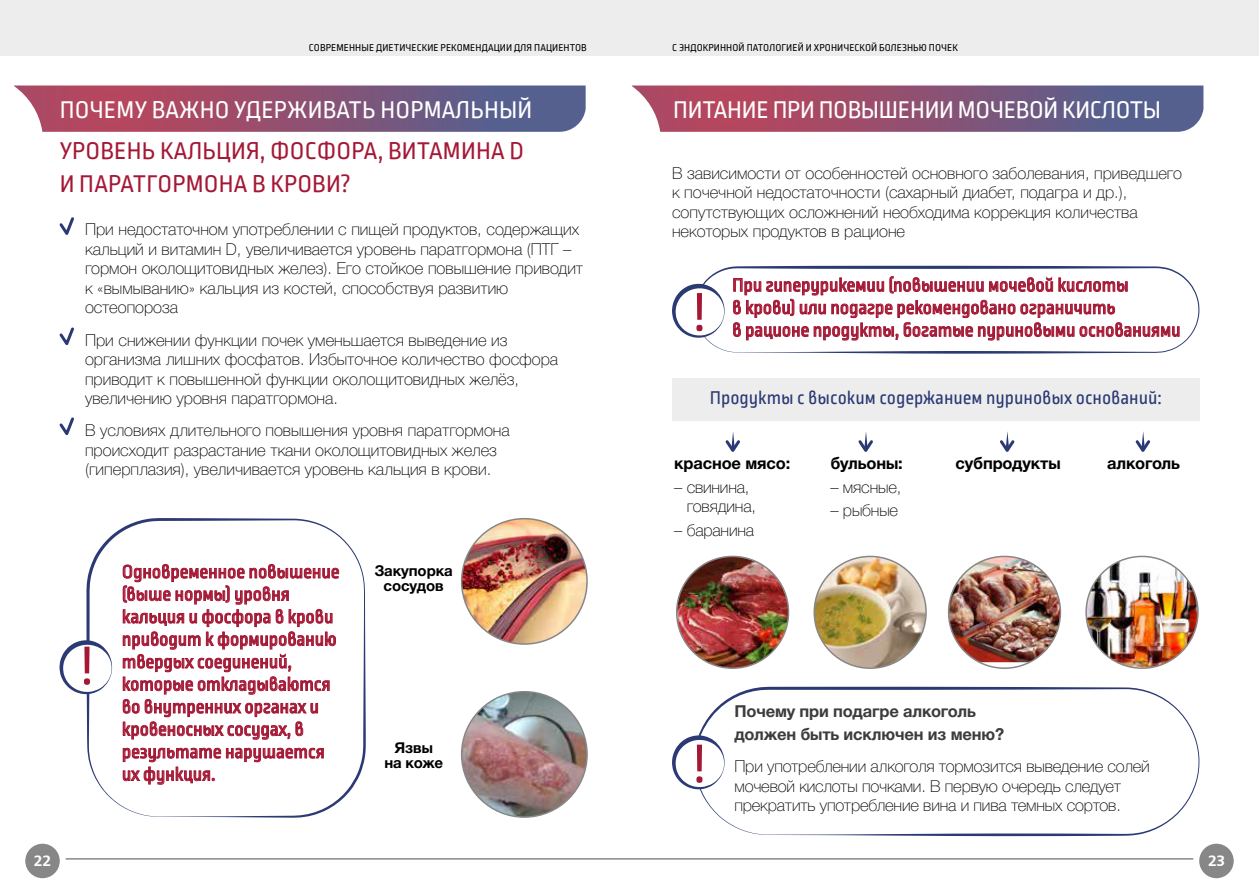
<style>
.page{position:relative;width:1259px;height:893px;background:#fff}
.page>*{position:absolute;margin:0;border:0;box-sizing:border-box;transform-origin:0 0}
.t1{font:54px "Ropa Sans Pro";color:#a51835}
.t2{font:25.5px/33px "Ropa Sans Pro";letter-spacing:.01em;color:#a51835}
.t3{font:25.5px "Ropa Sans Pro";letter-spacing:-.01em;color:#fff}
.t4{font:25.5px "Ropa Sans Pro";letter-spacing:.01em;color:#fff}
.t5{font:19.5px/22.5px "Ropa Sans Pro";color:#a51835}
.t6{font:19.5px "Ropa Sans Pro";color:#2b3974}
.t7{font:100 16.5px/19.5px "Helvetica Neue Cyr";color:#000}
.t8{font:700 16.5px/22.5px "Helvetica Neue Cyr";letter-spacing:-.01em;color:#3c3c3b}
.t9{font:700 16.5px "Helvetica Neue Cyr";letter-spacing:-.01em;color:#000}
.t10{font:700 15px/15px "Helvetica Neue Cyr";letter-spacing:-.01em;color:#000;text-align:center}
.t11{font:700 15px "Free Set";color:#fff}
.t12{font:10.5px "Ropa Sans Pro";letter-spacing:.01em;color:#000}
</style>
<div class="page">
<svg style="left:86px;top:518px;width:280px;height:300px"></svg>
<img style="left:461px;top:692px;width:126px;height:125px;border-radius:63px">
<svg style="left:14px;top:86px;width:571px;height:46px;background:#8d597a"></svg>
<svg style="left:59px;top:217px;width:15px;height:18px"></svg>
<svg style="left:59px;top:327px;width:15px;height:19px"></svg>
<svg style="left:59px;top:417px;width:15px;height:19px"></svg>
<svg style="left:60px;top:640px;width:52px;height:54px"></svg>
<svg style="left:123px;top:564px;width:216px;height:176px"></svg>
<svg style="left:123px;top:747px;width:201px;height:38px"></svg>
<img style="left:461px;top:519px;width:126px;height:125px;border-radius:63px">
<svg style="left:632px;top:86px;width:571px;height:46px;background:#8d597a"></svg>
<svg style="left:672px;top:266px;width:527px;height:88px"></svg>
<div style="left:672px;top:378px;width:527px;height:43px;background:#ededed"></div>
<svg style="left:695px;top:687px;width:504px;height:149px"></svg>
<svg style="left:672px;top:735px;width:52px;height:54px"></svg>
<img style="left:676px;top:556px;width:112px;height:112px;border-radius:56px">
<div style="left:676px;top:556px;width:113px;height:113px;border:2px solid #878787;border-radius:50%"></div>
<img style="left:816px;top:556px;width:110px;height:112px">
<div style="left:813px;top:556px;width:113px;height:113px;border:2px solid #878787;border-radius:50%"></div>
<img style="left:948px;top:556px;width:112px;height:106px">
<div style="left:948px;top:556px;width:113px;height:113px;border:2px solid #878787;border-radius:50%"></div>
<img style="left:1086px;top:556px;width:112px;height:112px;border-radius:56px">
<div style="left:1085px;top:556px;width:113px;height:113px;border:2px solid #878787;border-radius:50%"></div>
<svg style="left:725px;top:431px;width:15px;height:21px"></svg>
<svg style="left:858px;top:432px;width:15px;height:20px"></svg>
<svg style="left:1000px;top:431px;width:15px;height:21px"></svg>
<svg style="left:1135px;top:431px;width:16px;height:21px"></svg>
<hr style="left:43px;top:858px;width:1172px;height:2px;background:#878787">
<div style="left:1196px;top:841px;width:40px;height:40px;background:#878787;border-radius:50%"></div>
<div style="left:1193px;top:838px;width:46px;height:46px;border:6px solid #fff;border-radius:50%"></div>
<div style="left:22px;top:841px;width:41px;height:40px;background:#878787;border-radius:50%"></div>
<div style="left:19px;top:838px;width:47px;height:46px;border:6px solid #fff;border-radius:50%"></div>
<div style="left:0;top:0;width:1259px;height:55px;background:#ededed"></div>
<p class="t12" style="left:309px;top:42px;width:279px">СОВРЕМЕННЫЕ ДИЕТИЧЕСКИЕ РЕКОМЕНДАЦИИ ДЛЯ ПАЦИЕНТОВ</p>
<p class="t12" style="left:672px;top:42px;width:287px">С ЭНДОКРИННОЙ ПАТОЛОГИЕЙ И ХРОНИЧЕСКОЙ БОЛЕЗНЬЮ ПОЧЕК</p>
<h2 class="t4" style="left:60px;top:96px;width:474px">ПОЧЕМУ ВАЖНО УДЕРЖИВАТЬ НОРМАЛЬНЫЙ</h2>
<h2 class="t2" style="left:60px;top:135px;width:466px">УРОВЕНЬ КАЛЬЦИЯ, ФОСФОРА, ВИТАМИНА D<br>И ПАРАТГОРМОНА В КРОВИ?</h2>
<p class="t7" style="left:85px;top:220px;width:500px">При недостаточном употреблении с пищей продуктов, содержащих кальций и витамин D, увеличивается уровень паратгормона (ПТГ – гормон околощитовидных желез). Его стойкое повышение приводит к «вымыванию» кальция из костей, способствуя развитию остеопороза</p>
<p class="t7" style="left:85px;top:330px;width:475px">При снижении функции почек уменьшается выведение из организма лишних фосфатов. Избыточное количество фосфора приводит к повышенной функции околощитовидных желёз, увеличению уровня паратгормона.</p>
<p class="t7" style="left:85px;top:421px;width:426px">В условиях длительного повышения уровня паратгормона происходит разрастание ткани околощитовидных желез (гиперплазия), увеличивается уровень кальция в крови.</p>
<h1 class="t1" style="left:81px;top:637px;width:13px">!</h1>
<p class="t5" style="left:122px;top:562px;width:219px">Одновременное повышение (выше нормы) уровня кальция и фосфора в крови приводит к формированию твердых соединений, которые откладываются во внутренних органах и кровеносных сосудах, в результате нарушается их функция.</p>
<p class="t10" style="left:375px;top:564px;width:80px">Закупорка сосудов</p>
<p class="t10" style="left:384px;top:741px;width:60px">Язвы на коже</p>
<h2 class="t3" style="left:673px;top:96px;width:489px">ПИТАНИЕ ПРИ ПОВЫШЕНИИ МОЧЕВОЙ КИСЛОТЫ</h2>
<p class="t7" style="left:672px;top:163px;width:511px">В зависимости от особенностей основного заболевания, приведшего к почечной недостаточности (сахарный диабет, подагра и др.), сопутствующих осложнений необходима коррекция количества некоторых продуктов в рационе</p>
<p class="t5" style="left:732px;top:275px;width:450px">При гиперурикемии (повышении мочевой кислоты<br>в крови) или подагре рекомендовано ограничить<br>в рационе продукты, богатые пуриновыми основаниями</p>
<h1 class="t1" style="left:694px;top:284px;width:13px">!</h1>
<p class="t6" style="left:710px;top:387px;width:453px">Продукты с высоким содержанием пуриновых оснований:</p>
<p class="t9" style="left:674px;top:454px;width:118px">красное мясо:</p>
<p class="t7" style="left:687px;top:477px;width:71px;text-indent:-13px">– свинина, говядина,</p>
<p class="t7" style="left:674px;top:520px;width:81px">– баранина</p>
<p class="t9" style="left:830px;top:454px;width:74px">бульоны:</p>
<p class="t7" style="left:830px;top:477px;width:72px">– мясные,</p>
<p class="t7" style="left:830px;top:501px;width:69px">– рыбные</p>
<p class="t9" style="left:955px;top:454px;width:106px">субпродукты</p>
<p class="t9" style="left:1107px;top:454px;width:74px">алкоголь</p>
<h1 class="t1" style="left:694px;top:735px;width:13px">!</h1>
<p class="t8" style="left:734px;top:700px;width:271px">Почему при подагре алкоголь должен быть исключен из меню?</p>
<p class="t7" style="left:734px;top:756px;width:417px">При употреблении алкоголя тормозится выведение солей мочевой кислоты почками. В первую очередь следует прекратить употребление вина и пива темных сортов.</p>
<p class="t11" style="left:34px;top:853px;width:19px">22</p>
<p class="t11" style="left:1208px;top:853px;width:19px">23</p>
</div>
